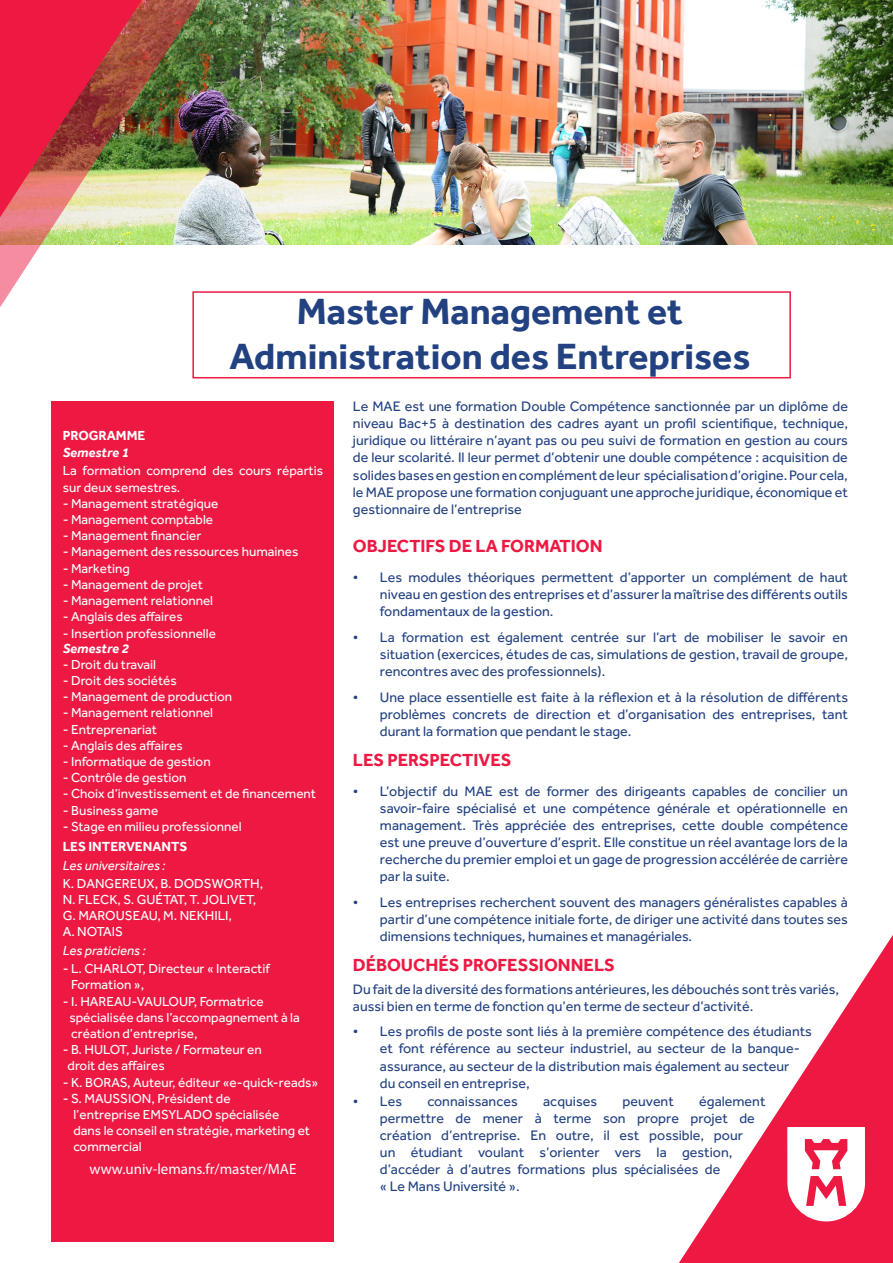
<style>
.page{position:relative;width:893px;height:1263px;background:#fff}
.page>*{position:absolute;margin:0;border:0;box-sizing:border-box;transform-origin:0 0}
.t1{font:700 37.5px/45px "Effra";color:#224181;text-align:center}
.t2{font:700 18px "Effra";color:#ed1943}
.t3{font:15px "Myriad Pro";color:#fff}
.t4{font:14.25px/17.1px "Effra";color:#224181;text-align:justify}
.t5{font:13.5px/16.2px "Effra";color:#fff}
.t6{font:italic 13.5px "Effra";color:#fff}
.t7{font:700 13.5px "Effra";color:#fff}
.t8{font:italic 700 13.5px "Effra";color:#fff}
</style>
<div class="page">
<img style="left:247px;top:0;width:646px;height:244px">
<svg style="left:679px;top:935px;width:214px;height:328px"></svg>
<img style="left:0;top:0;width:247px;height:402px">
<svg style="left:0;top:0;width:142px;height:217px"></svg>
<svg style="left:787px;top:1127px;width:78px;height:94px"></svg>
<div style="left:192px;top:291px;width:599px;height:87px;border:2px solid #ed1943"></div>
<div style="left:51px;top:402px;width:283px;height:840px;background:#ed1943"></div>
<p class="t1" style="left:229px;top:289px;width:523px">Master Management et<br>Administration des Entreprises</p>
<p class="t4" style="left:353px;top:398px;width:497px">Le MAE est une formation Double Compétence sanctionnée par un diplôme de niveau Bac+5 à destination des cadres ayant un profil scientifique, technique, juridique ou littéraire n’ayant pas ou peu suivi de formation en gestion au cours de leur scolarité. Il leur permet d’obtenir une double compétence : acquisition de solides bases en gestion en complément de leur spécialisation d’origine. Pour cela, le MAE propose une formation conjuguant une approche juridique, économique et gestionnaire de l’entreprise</p>
<p class="t2" style="left:353px;top:536px;width:251px">OBJECTIFS DE LA FORMATION</p>
<p class="t4" style="left:380px;top:569px;width:470px;text-indent:-27px">• Les modules théoriques permettent d’apporter un complément de haut niveau en gestion des entreprises et d’assurer la maîtrise des différents outils fondamentaux de la gestion.</p>
<p class="t4" style="left:380px;top:628px;width:470px;text-indent:-27px">• La formation est également centrée sur l’art de mobiliser le savoir en situation (exercices, études de cas, simulations de gestion, travail de groupe, rencontres avec des professionnels).</p>
<p class="t4" style="left:380px;top:688px;width:470px;text-indent:-27px">• Une place essentielle est faite à la réflexion et à la résolution de différents problèmes concrets de direction et d’organisation des entreprises, tant durant la formation que pendant le stage.</p>
<p class="t2" style="left:353px;top:749px;width:160px">LES PERSPECTIVES</p>
<p class="t4" style="left:380px;top:782px;width:470px;text-indent:-27px">• L’objectif du MAE est de former des dirigeants capables de concilier un savoir-faire spécialisé et une compétence générale et opérationnelle en management. Très appréciée des entreprises, cette double compétence est une preuve d’ouverture d’esprit. Elle constitue un réel avantage lors de la recherche du premier emploi et un gage de progression accélérée de carrière par la suite.</p>
<p class="t4" style="left:380px;top:894px;width:469px;text-indent:-27px">• Les entreprises recherchent souvent des managers généralistes capables à partir d’une compétence initiale forte, de diriger une activité dans toutes ses dimensions techniques, humaines et managériales.</p>
<p class="t2" style="left:353px;top:955px;width:263px">DÉBOUCHÉS PROFESSIONNELS</p>
<p class="t4" style="left:353px;top:980px;width:487px">Du fait de la diversité des formations antérieures, les débouchés sont très variés, aussi bien en terme de fonction qu’en terme de secteur d’activité.</p>
<p class="t4" style="left:380px;top:1023px;width:434px;text-align:left;text-indent:-27px">• Les profils de poste sont liés à la première compétence des étudiants et font référence au secteur industriel, au secteur de la banque&shy;assurance, au secteur de la distribution mais également au secteur<br>du conseil en entreprise,</p>
<p class="t4" style="left:353px;top:1092px;width:51px">• Les</p>
<p class="t4" style="left:427px;top:1092px;width:92px">connaissances</p>
<p class="t4" style="left:543px;top:1092px;width:55px">acquises</p>
<p class="t4" style="left:622px;top:1092px;width:53px">peuvent</p>
<p class="t7" style="left:63px;top:427px;width:84px">PROGRAMME</p>
<p class="t8" style="left:63px;top:445px;width:68px">Semestre 1</p>
<p class="t5" style="left:63px;top:463px;width:262px">La formation comprend des cours répartis sur deux semestres.</p>
<p class="t5" style="left:63px;top:495px;width:157px">- Management stratégique</p>
<p class="t5" style="left:63px;top:511px;width:152px">- Management comptable</p>
<p class="t5" style="left:63px;top:527px;width:140px">- Management financier</p>
<p class="t5" style="left:63px;top:544px;width:237px">- Management des ressources humaines</p>
<p class="t5" style="left:63px;top:560px;width:69px">- Marketing</p>
<p class="t5" style="left:63px;top:576px;width:142px">- Management de projet</p>
<p class="t5" style="left:63px;top:592px;width:152px">- Management relationnel</p>
<p class="t5" style="left:63px;top:608px;width:121px">- Anglais des affaires</p>
<p class="t5" style="left:63px;top:625px;width:155px">- Insertion professionnelle</p>
<p class="t8" style="left:63px;top:640px;width:68px">Semestre 2</p>
<p class="t5" style="left:63px;top:656px;width:95px">- Droit du travail</p>
<p class="t5" style="left:63px;top:672px;width:116px">- Droit des sociétés</p>
<p class="t5" style="left:63px;top:688px;width:171px">- Management de production</p>
<p class="t5" style="left:63px;top:704px;width:152px">- Management relationnel</p>
<p class="t5" style="left:63px;top:721px;width:96px">- Entreprenariat</p>
<p class="t5" style="left:63px;top:737px;width:121px">- Anglais des affaires</p>
<p class="t5" style="left:63px;top:753px;width:149px">- Informatique de gestion</p>
<p class="t5" style="left:63px;top:769px;width:125px">- Contrôle de gestion</p>
<p class="t5" style="left:63px;top:785px;width:255px">- Choix d’investissement et de financement</p>
<p class="t5" style="left:63px;top:802px;width:97px">- Business game</p>
<p class="t5" style="left:63px;top:818px;width:180px">- Stage en milieu professionnel</p>
<p class="t7" style="left:63px;top:839px;width:126px">LES INTERVENANTS</p>
<p class="t6" style="left:63px;top:857px;width:104px">Les universitaires :</p>
<p class="t5" style="left:63px;top:875px;width:202px">K. DANGEREUX, B. DODSWORTH,<br>N. FLECK, S. GUÉTAT, T. JOLIVET,<br>G. MAROUSEAU, M. NEKHILI,<br>A. NOTAIS</p>
<p class="t6" style="left:63px;top:942px;width:84px">Les praticiens :</p>
<p class="t5" style="left:63px;top:960px;width:209px">- L. CHARLOT, Directeur « Interactif</p>
<p class="t5" style="left:71px;top:976px;width:74px">Formation »,</p>
<p class="t5" style="left:63px;top:993px;width:202px">- I. HAREAU-VAULOUP, Formatrice</p>
<p class="t5" style="left:69px;top:1009px;width:232px">spécialisée dans l’accompagnement à la</p>
<p class="t5" style="left:71px;top:1025px;width:128px">création d’entreprise,</p>
<p class="t5" style="left:63px;top:1041px;width:201px">- B. HULOT, Juriste / Formateur en</p>
<p class="t5" style="left:68px;top:1057px;width:99px">droit des affaires</p>
<p class="t5" style="left:63px;top:1074px;width:257px">- K. BORAS, Auteur, éditeur «e-quick-reads»</p>
<p class="t5" style="left:63px;top:1090px;width:169px">- S. MAUSSION, Président de</p>
<p class="t5" style="left:73px;top:1106px;width:208px">l’entreprise EMSYLADO spécialisée</p>
<p class="t5" style="left:73px;top:1122px;width:238px">dans le conseil en stratégie, marketing et commercial</p>
<p class="t3" style="left:89px;top:1159px;width:208px">www.univ-lemans.fr/master/MAE</p>
<p class="t4" style="left:380px;top:1092px;width:387px;text-align:left;text-indent:319px">également permettre de mener à terme son propre projet de création d’entreprise. En outre, il est possible, pour<br>un étudiant voulant s’orienter vers la gestion, d’accéder à d’autres formations plus spécialisées de<br>« Le Mans Université ».</p>
</div>
